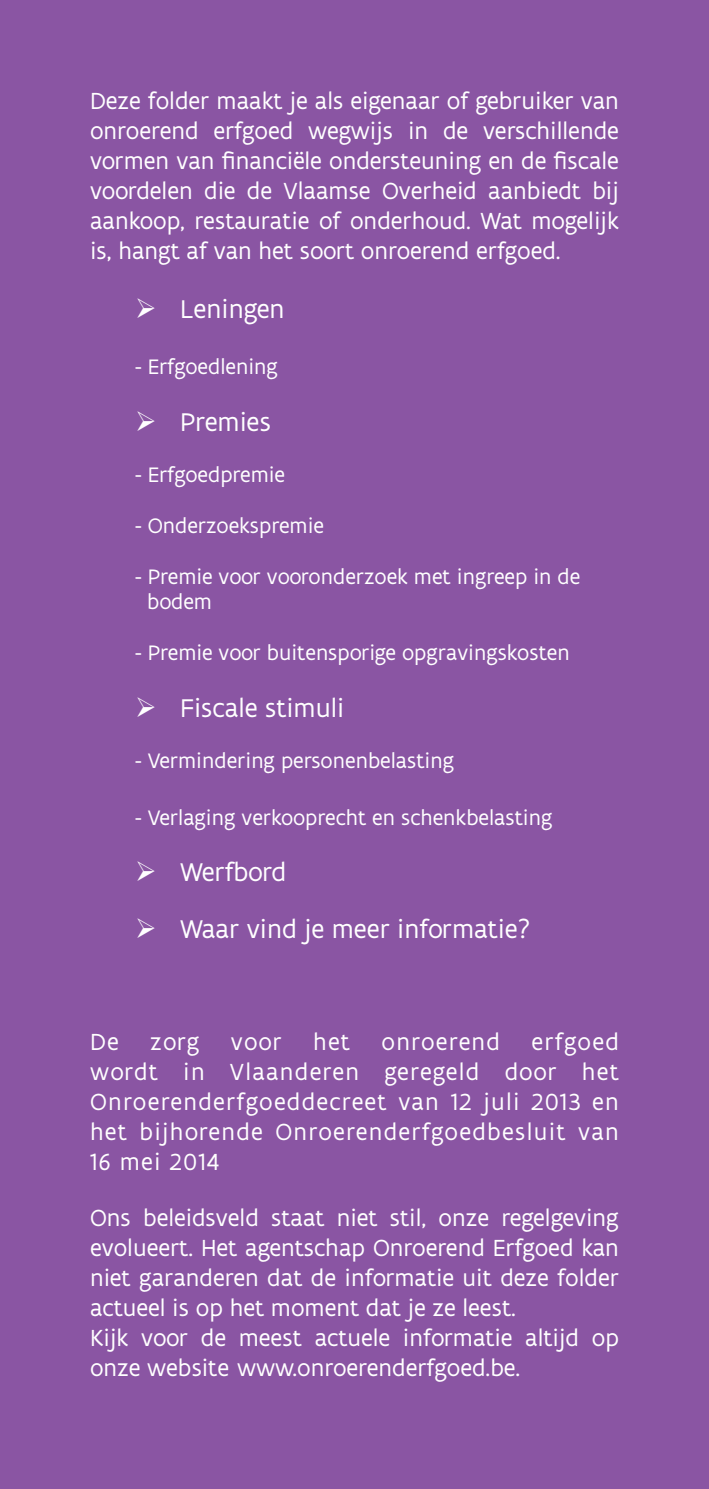
<style>
.page{position:relative;width:709px;height:1489px;background:#fff}
.page>*{position:absolute;margin:0;border:0;box-sizing:border-box;transform-origin:0 0}
.t1{font:27.5px/56.5px "Flanders Art Sans";color:#fff}
.t2{font:25px/30px "Flanders Art Sans";color:#fff;text-align:justify}
.t3{font:25px "Flanders Art Sans";letter-spacing:.05em;color:#fff}
.t4{font:22.5px/26px "Flanders Art Sans";color:#fff}
</style>
<div class="page">
<div style="left:0;top:0;width:709px;height:1488px;background:#8a55a3"></div>
<p class="t2" style="left:90px;top:85px;width:530px">Deze folder maakt je als eigenaar of gebruiker van onroerend erfgoed wegwijs in de verschillende vormen van financiële ondersteuning en de fiscale voordelen die de Vlaamse Overheid aanbiedt bij aankoop, restauratie of onderhoud. Wat mogelijk is, hangt af van het soort onroerend erfgoed.</p>
<p class="t1" style="left:180px;top:280px;width:106px">Leningen</p>
<p class="t4" style="left:135px;top:353px;width:144px">- Erfgoedlening</p>
<p class="t1" style="left:180px;top:393px;width:92px">Premies</p>
<p class="t4" style="left:135px;top:461px;width:151px">- Erfgoedpremie</p>
<p class="t4" style="left:135px;top:512px;width:190px">- Onderzoekspremie</p>
<p class="t4" style="left:147px;top:562px;width:434px;text-indent:-12px">- Premie voor vooronderzoek met ingreep in de bodem</p>
<p class="t4" style="left:135px;top:639px;width:436px">- Premie voor buitensporige opgravingskosten</p>
<p class="t1" style="left:180px;top:679px;width:166px">Fiscale stimuli</p>
<p class="t4" style="left:135px;top:747px;width:320px">- Vermindering personenbelasting</p>
<p class="t4" style="left:135px;top:803px;width:419px">- Verlaging verkooprecht en schenkbelasting</p>
<p class="t1" style="left:180px;top:843px;width:352px">Werfbord<br>Waar vind je meer informatie?</p>
<p class="t2" style="left:90px;top:1025px;width:530px;text-indent:441px">erfgoed wordt in Vlaanderen geregeld door het Onroerenderfgoeddecreet van 12 juli 2013 en het bijhorende Onroerenderfgoedbesluit van 16 mei 2014</p>
<p class="t2" style="left:90px;top:1202px;width:530px;text-align:left">Ons beleidsveld staat niet stil, onze regelgeving evolueert. Het agentschap Onroerend Erfgoed kan niet garanderen dat de informatie uit deze folder actueel is op het moment dat je ze leest.<br>Kijk voor de meest actuele informatie altijd op onze website www.onroerenderfgoed.be.</p>
<p class="t2" style="left:90px;top:1025px;width:30px">De</p>
<p class="t2" style="left:150px;top:1025px;width:51px">zorg</p>
<p class="t2" style="left:231px;top:1025px;width:52px">voor</p>
<p class="t2" style="left:313px;top:1025px;width:38px">het</p>
<p class="t3" style="left:381px;top:1025px;width:120px">onroerend</p>
</div>
